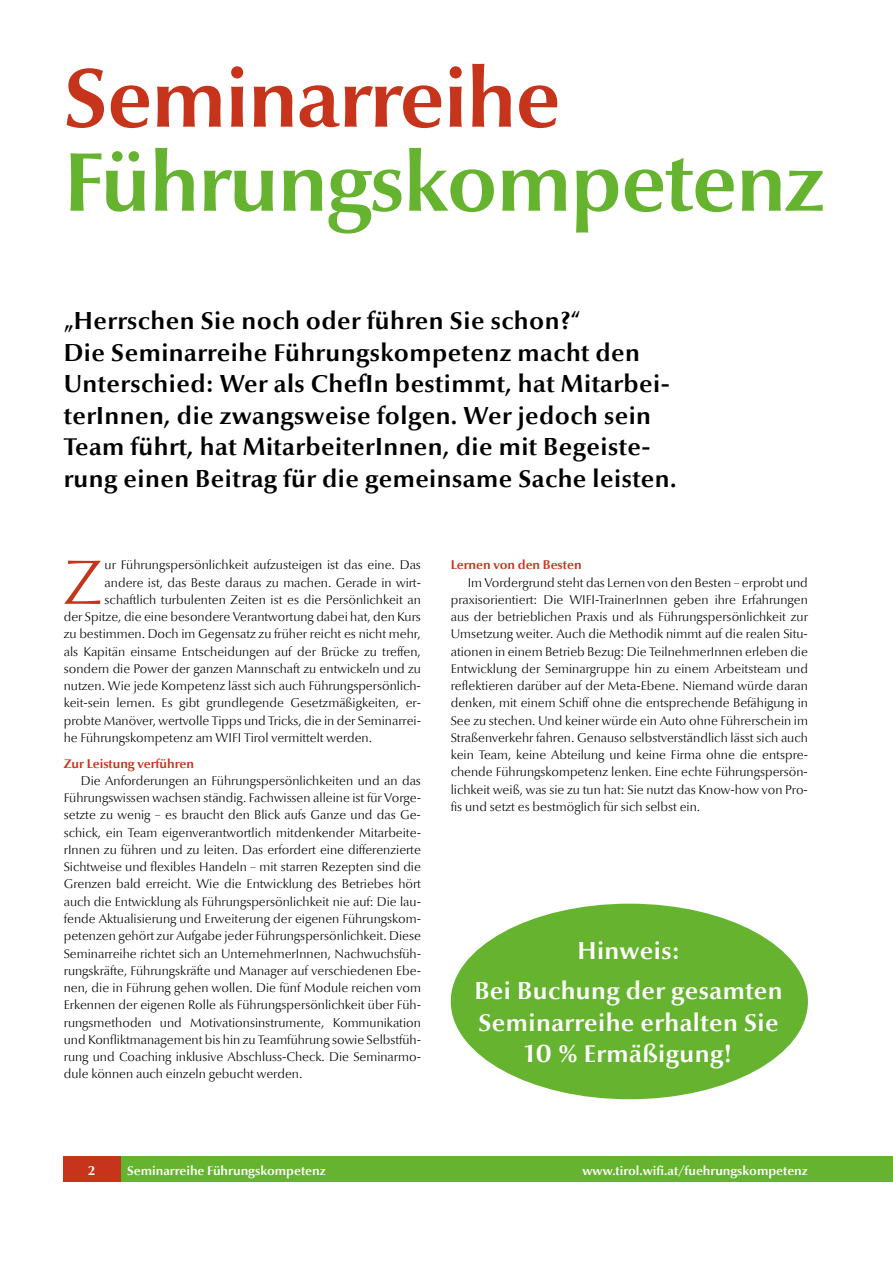
<style>
.page{position:relative;width:893px;height:1263px;background:#fff}
.page>*{position:absolute;margin:0;border:0;box-sizing:border-box;transform-origin:0 0}
.t1{font:700 84px "Optima Nova LT";letter-spacing:-.015em;color:#65b32e}
.t2{font:700 84px "Optima Nova LT";letter-spacing:-.015em;color:#c7341c}
.t3{font:300 63.3px "Optima Nova LT";color:#c7341c}
.t4{font:700 24.75px/31.5px "Optima Nova LT";letter-spacing:.02em;color:#000}
.t5{font:700 24.75px/40px "Optima Nova LT";letter-spacing:.02em;color:#fff;text-align:center}
.t6{font:300 12.75px/17.2px "Optima Nova LT";color:#000;text-align:justify}
.t7{font:700 12.75px "Optima Nova LT";color:#fff}
.t8{font:700 12.75px "Optima Nova LT";color:#c7341c}
</style>
<div class="page">
<div style="left:121px;top:1156px;width:772px;height:26px;background:#65b32e"></div>
<div style="left:64px;top:1156px;width:57px;height:26px;background:#c7341c"></div>
<div style="left:451px;top:904px;width:357px;height:195px;background:#65b32e;border-radius:50%"></div>
<h1 class="t2" style="left:64px;top:50px;width:499px">Seminarreihe</h1>
<h1 class="t1" style="left:64px;top:134px;width:762px">Führungskompetenz</h1>
<p class="t4" style="left:64px;top:306px;width:614px">„Herrschen Sie noch oder führen Sie schon?“<br>Die Seminarreihe Führungskompetenz macht den Unterschied: Wer als ChefIn bestimmt, hat Mitarbei&shy;terInnen, die zwangsweise folgen. Wer jedoch sein Team führt, hat MitarbeiterInnen, die mit Begeiste&shy;rung einen Beitrag für die gemeinsame Sache leisten.</p>
<h2 class="t3" style="left:64px;top:546px;width:40px">Z</h2>
<p class="t6" style="left:105px;top:557px;width:318px">ur Führungspersönlichkeit aufzusteigen ist das eine. Das</p>
<p class="t6" style="left:105px;top:574px;width:318px">andere ist, das Beste daraus zu machen. Gerade in wirt-</p>
<p class="t6" style="left:105px;top:591px;width:318px">schaftlich turbulenten Zeiten ist es die Persönlichkeit an</p>
<p class="t6" style="left:64px;top:608px;width:359px">der Spitze, die eine besondere Verantwortung dabei hat, den Kurs</p>
<p class="t6" style="left:64px;top:626px;width:359px">zu bestimmen. Doch im Gegensatz zu früher reicht es nicht mehr,</p>
<p class="t6" style="left:64px;top:643px;width:359px">als Kapitän einsame Entscheidungen auf der Brücke zu treffen,</p>
<p class="t6" style="left:64px;top:660px;width:359px">sondern die Power der ganzen Mannschaft zu entwickeln und zu</p>
<p class="t6" style="left:64px;top:677px;width:359px">nutzen. Wie jede Kompetenz lässt sich auch Führungspersönlich-</p>
<p class="t6" style="left:64px;top:695px;width:359px">keit-sein lernen. Es gibt grundlegende Gesetzmäßigkeiten, er-</p>
<p class="t6" style="left:64px;top:712px;width:359px">probte Manöver, wertvolle Tipps und Tricks, die in der Seminarrei-</p>
<p class="t6" style="left:64px;top:729px;width:310px">he Führungskompetenz am WIFI Tirol vermittelt werden.</p>
<p class="t8" style="left:64px;top:756px;width:132px">Zur Leistung verführen</p>
<p class="t6" style="left:64px;top:772px;width:359px;text-indent:17px">Die Anforderungen an Führungspersönlichkeiten und an das Führungswissen wachsen ständig. Fachwissen alleine ist für Vorge&shy;setzte zu wenig – es braucht den Blick aufs Ganze und das Ge&shy;schick, ein Team eigenverantwortlich mitdenkender Mitarbeite&shy;rInnen zu führen und zu leiten. Das erfordert eine differenzierte Sichtweise und flexibles Handeln – mit starren Rezepten sind die Grenzen bald erreicht. Wie die Entwicklung des Betriebes hört auch die Entwicklung als Führungspersönlichkeit nie auf: Die lau&shy;fende Aktualisierung und Erweiterung der eigenen Führungskom&shy;petenzen gehört zur Aufgabe jeder Führungspersönlichkeit. Diese Seminarreihe richtet sich an UnternehmerInnen, Nachwuchsfüh&shy;rungskräfte, Führungskräfte und Manager auf verschiedenen Ebe&shy;nen, die in Führung gehen wollen. Die fünf Module reichen vom Erkennen der eigenen Rolle als Führungspersönlichkeit über Füh&shy;rungsmethoden und Motivationsinstrumente, Kommunikation und Konfliktmanagement bis hin zu Teamführung sowie Selbstfüh&shy;rung und Coaching inklusive Abschluss-Check. Die Seminarmo&shy;dule können auch einzeln gebucht werden.</p>
<p class="t8" style="left:451px;top:558px;width:132px">Lernen von den Besten</p>
<p class="t6" style="left:451px;top:574px;width:359px;text-indent:17px">Im Vordergrund steht das Lernen von den Besten – erprobt und praxisorientiert: Die WIFI-TrainerInnen geben ihre Erfahrungen aus der betrieblichen Praxis und als Führungspersönlichkeit zur Umsetzung weiter. Auch die Methodik nimmt auf die realen Situ&shy;ationen in einem Betrieb Bezug: Die TeilnehmerInnen erleben die Entwicklung der Seminargruppe hin zu einem Arbeitsteam und reflektieren darüber auf der Meta-Ebene. Niemand würde daran denken, mit einem Schiff ohne die entsprechende Befähigung in See zu stechen. Und keiner würde ein Auto ohne Führerschein im Straßenverkehr fahren. Genauso selbstverständlich lässt sich auch kein Team, keine Abteilung und keine Firma ohne die entspre&shy;chende Führungskompetenz lenken. Eine echte Führungspersön&shy;lichkeit weiß, was sie zu tun hat: Sie nutzt das Know-how von Pro&shy;fis und setzt es bestmöglich für sich selbst ein.</p>
<h3 class="t5" style="left:474px;top:931px;width:310px">Hinweis:<br>Bei Buchung der gesamten</h3>
<h3 class="t5" style="left:478px;top:1007px;width:302px;line-height:31.5px">Seminarreihe erhalten Sie<br>10 % Ermäßigung!</h3>
<p class="t7" style="left:88px;top:1163px;width:9px">2</p>
<p class="t7" style="left:127px;top:1163px;width:200px">Seminarreihe Führungskompetenz</p>
<p class="t7" style="left:583px;top:1163px;width:227px">www.tirol.wifi.at/fuehrungskompetenz</p>
</div>
